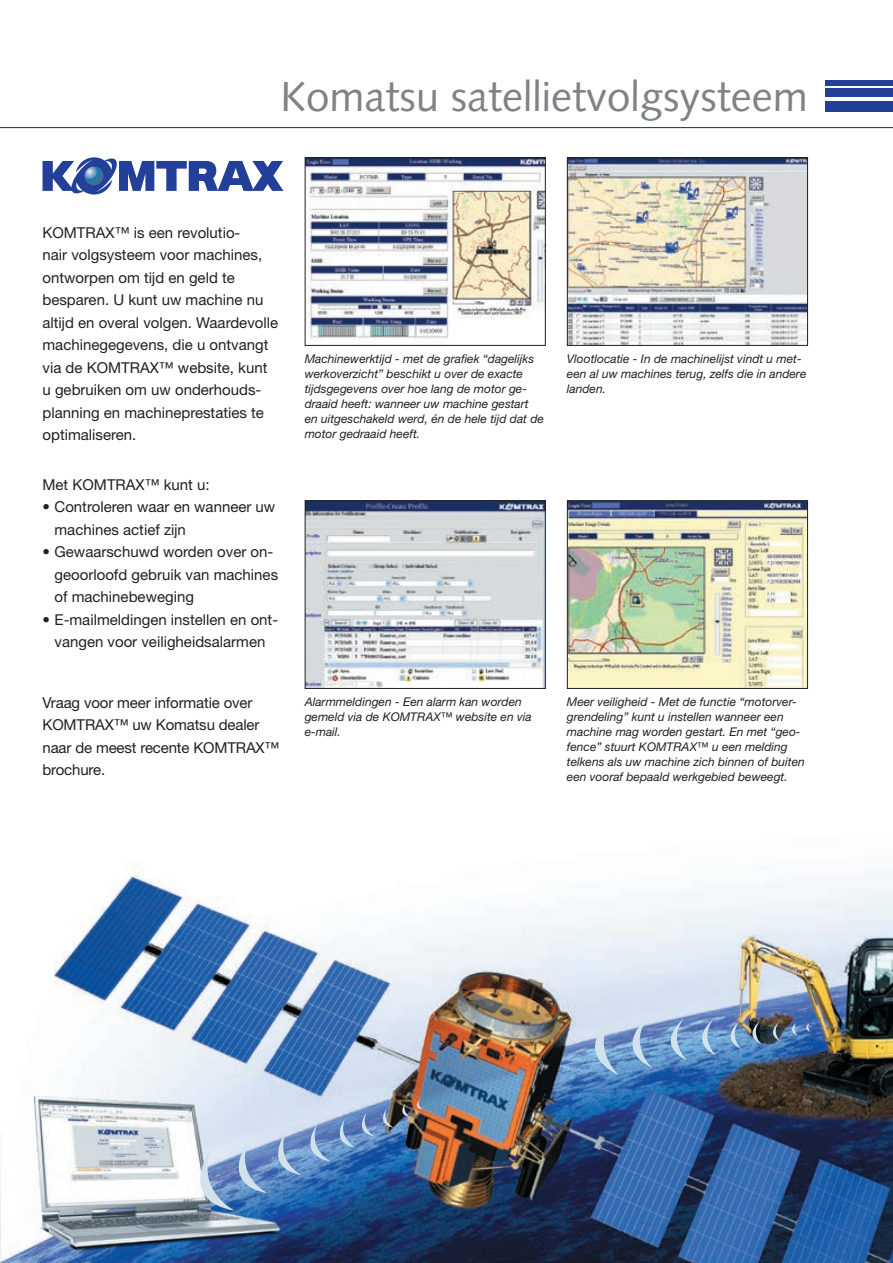
<style>
.page{position:relative;width:893px;height:1263px;background:#fff}
.page>*{position:absolute;margin:0;border:0;box-sizing:border-box;transform-origin:0 0}
.t1{font:42px "Syntax LTCE";color:#808285}
.t2{font:15px/22.5px "Helvetica Neue LT Pro";color:#231f20}
.t3{font:italic 12px/15px "Helvetica Neue LT Pro";color:#231f20}
</style>
<div class="page">
<hr style="left:0;top:127px;width:893px;height:1px;background:#223f99">
<div style="left:825px;top:101px;width:68px;height:10px;background:#223f99"></div>
<div style="left:825px;top:89px;width:68px;height:8px;background:#223f99"></div>
<div style="left:825px;top:80px;width:68px;height:5px;background:#223f99"></div>
<img style="left:0;top:866px;width:893px;height:397px">
<img style="left:569px;top:502px;width:237px;height:185px">
<div style="left:567px;top:500px;width:241px;height:189px;border:1px solid #231f20"></div>
<img style="left:307px;top:502px;width:237px;height:185px">
<div style="left:305px;top:500px;width:241px;height:189px;border:1px solid #231f20"></div>
<img style="left:307px;top:159px;width:237px;height:180px">
<div style="left:305px;top:157px;width:241px;height:189px;border:1px solid #231f20"></div>
<img style="left:25px;top:1089px;width:263px;height:168px">
<img style="left:178px;top:1100px;width:245px;height:111px">
<svg style="left:43px;top:157px;width:240px;height:38px"></svg>
<img style="left:569px;top:159px;width:237px;height:185px">
<div style="left:567px;top:157px;width:241px;height:189px;border:1px solid #231f20"></div>
<img style="left:568px;top:1014px;width:212px;height:61px">
<svg style="left:786px;top:1023px;width:24px;height:13px"></svg>
<h1 class="t1" style="left:280px;top:72px;width:529px">Komatsu satellietvolgsysteem</h1>
<p class="t2" style="left:43px;top:221px;width:237px">KOMTRAX™ is een revolutio-<br>nair volgsysteem voor machines, ontworpen om tijd en geld te besparen. U kunt uw machine nu altijd en overal volgen. Waardevolle machinegegevens, die u ontvangt via de KOMTRAX™ website, kunt u gebruiken om uw onderhouds&shy;planning en machineprestaties te optimaliseren.</p>
<p class="t2" style="left:43px;top:473px;width:169px">Met KOMTRAX™ kunt u:</p>
<p class="t2" style="left:55px;top:495px;width:222px;text-indent:-12px">• Controleren waar en wanneer uw machines actief zijn</p>
<p class="t2" style="left:55px;top:540px;width:225px;text-indent:-12px">• Gewaarschuwd worden over on&shy;geoorloofd gebruik van machines of machinebeweging</p>
<p class="t2" style="left:43px;top:608px;width:237px;text-align:center">• E-mailmeldingen instellen en ont&shy;vangen voor veiligheidsalarmen</p>
<p class="t2" style="left:43px;top:691px;width:238px">Vraag voor meer informatie over<br>KOMTRAX™ uw Komatsu dealer naar de meest recente KOMTRAX™ brochure.</p>
<p class="t3" style="left:305px;top:351px;width:241px">Machinewerktijd - met de grafiek “dagelijks werkoverzicht” beschikt u over de exacte tijdsgegevens over hoe lang de motor ge&shy;draaid heeft: wanneer uw machine gestart en uitgeschakeld werd, én de hele tijd dat de motor gedraaid heeft.</p>
<p class="t3" style="left:567px;top:351px;width:241px">Vlootlocatie - In de machinelijst vindt u met&shy;een al uw machines terug, zelfs die in andere landen.</p>
<p class="t3" style="left:305px;top:693px;width:229px">Alarmmeldingen - Een alarm kan worden gemeld via de KOMTRAX™ website en via e-mail.</p>
<p class="t3" style="left:567px;top:693px;width:239px">Meer veiligheid - Met de functie “motorver&shy;grendeling” kunt u instellen wanneer een machine mag worden gestart. En met “geo&shy;fence” stuurt KOMTRAX™ u een melding telkens als uw machine zich binnen of buiten een vooraf bepaald werkgebied beweegt.</p>
</div>
